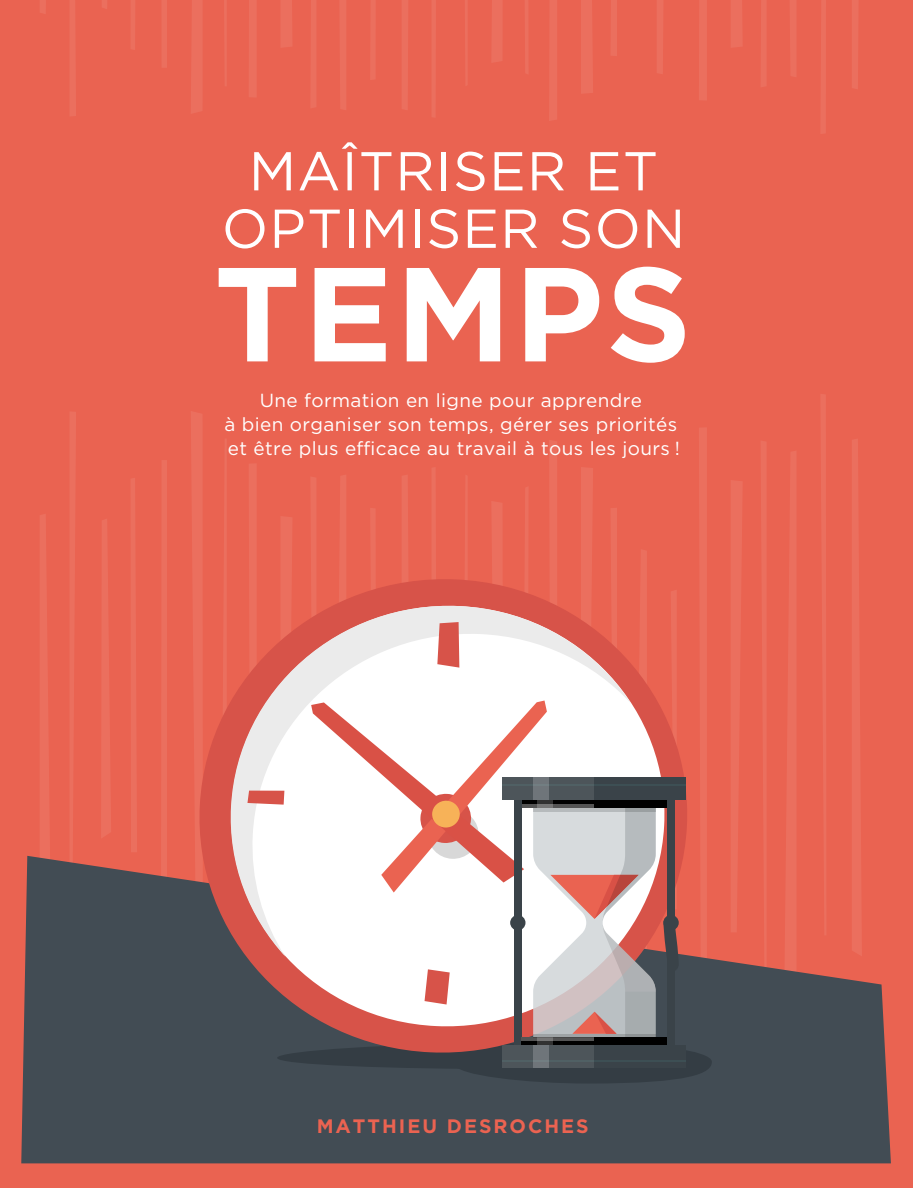
<style>
.page{position:relative;width:913px;height:1188px;background:#ea6351}
.page>*{position:absolute;margin:0;border:0;box-sizing:border-box;transform-origin:0 0}
.t1{font:700 133.5px "Gotham";letter-spacing:.02em;color:#fff}
.t2{font:54.6px/57.4px "Gotham";letter-spacing:.02em;color:#fff;text-align:center}
.t3{font:700 19.5px "Gotham HTF";letter-spacing:.1em;color:#eb6351}
.t4{font:18.9px/24px "Gotham";letter-spacing:.02em;color:#fff;text-align:center}
</style>
<div class="page">
<svg style="left:101px;top:519px;width:10px;height:319px"></svg>
<svg style="left:131px;top:478px;width:6px;height:374px"></svg>
<div style="left:161px;top:460px;width:6px;height:396px;background:#eb6f5e"></div>
<div style="left:191px;top:411px;width:11px;height:162px;background:#eb6f5e"></div>
<svg style="left:224px;top:439px;width:2px;height:134px"></svg>
<div style="left:699px;top:428px;width:8px;height:428px;background:#eb6f5e"></div>
<svg style="left:731px;top:480px;width:11px;height:376px"></svg>
<svg style="left:761px;top:441px;width:5px;height:415px"></svg>
<svg style="left:786px;top:451px;width:10px;height:405px"></svg>
<svg style="left:821px;top:394px;width:5px;height:462px"></svg>
<svg style="left:852px;top:439px;width:9px;height:417px"></svg>
<svg style="left:70px;top:412px;width:6px;height:444px"></svg>
<svg style="left:40px;top:514px;width:10px;height:342px"></svg>
<svg style="left:21px;top:856px;width:870px;height:307px;fill:#424c54"></svg>
<div style="left:455px;top:1043px;width:257px;height:41px;background:#343d44;border-radius:50%"></div>
<svg style="left:193px;top:573px;width:501px;height:485px"></svg>
<svg style="left:228px;top:601px;width:19px;height:356px"></svg>
<svg style="left:247px;top:440px;width:441px;height:629px"></svg>
<div style="left:663px;top:915px;width:15px;height:15px;background:#3a4349;border-radius:50%"></div>
<div style="left:510px;top:915px;width:15px;height:15px;background:#3a4349;border-radius:50%"></div>
<svg style="left:533px;top:808px;width:122px;height:4px"></svg>
<svg style="left:533px;top:1034px;width:122px;height:4px"></svg>
<svg style="left:492px;top:0;width:10px;height:62px"></svg>
<svg style="left:549px;top:0;width:8px;height:121px"></svg>
<svg style="left:581px;top:0;width:12px;height:93px"></svg>
<svg style="left:611px;top:0;width:6px;height:56px"></svg>
<svg style="left:102px;top:0;width:5px;height:9px"></svg>
<svg style="left:131px;top:0;width:4px;height:50px"></svg>
<div style="left:161px;top:0;width:6px;height:68px;background:#eb6f5e"></div>
<svg style="left:191px;top:0;width:11px;height:113px"></svg>
<svg style="left:224px;top:0;width:2px;height:86px"></svg>
<div style="left:249px;top:0;width:8px;height:98px;background:#eb6f5e"></div>
<svg style="left:281px;top:0;width:11px;height:47px"></svg>
<svg style="left:311px;top:0;width:5px;height:108px"></svg>
<svg style="left:340px;top:0;width:6px;height:110px"></svg>
<svg style="left:370px;top:0;width:5px;height:80px"></svg>
<svg style="left:402px;top:0;width:6px;height:110px"></svg>
<svg style="left:432px;top:0;width:4px;height:117px"></svg>
<svg style="left:465px;top:0;width:2px;height:85px"></svg>
<div style="left:699px;top:0;width:8px;height:101px;background:#eb6f5e"></div>
<svg style="left:731px;top:0;width:11px;height:47px"></svg>
<svg style="left:761px;top:0;width:5px;height:87px"></svg>
<svg style="left:790px;top:0;width:6px;height:77px"></svg>
<svg style="left:821px;top:0;width:5px;height:134px"></svg>
<svg style="left:852px;top:0;width:6px;height:89px"></svg>
<svg style="left:657px;top:0;width:6px;height:74px"></svg>
<svg style="left:525px;top:0;width:3px;height:74px"></svg>
<svg style="left:70px;top:0;width:6px;height:116px"></svg>
<svg style="left:40px;top:0;width:6px;height:14px"></svg>
<p class="t2" style="left:222px;top:141px;width:465px">MAÎTRISER ET<br>OPTIMISER SON</p>
<p class="t1" style="left:214px;top:226px;width:479px">TEMPS</p>
<p class="t4" style="left:224px;top:388px;width:457px">Une formation en ligne pour apprendre<br>à bien organiser son temps, gérer ses priorités et être plus e cace au travail à tous les jours !</p>
<p class="t3" style="left:317px;top:1115px;width:273px">MATTHIEU DESROCHES</p>
</div>
